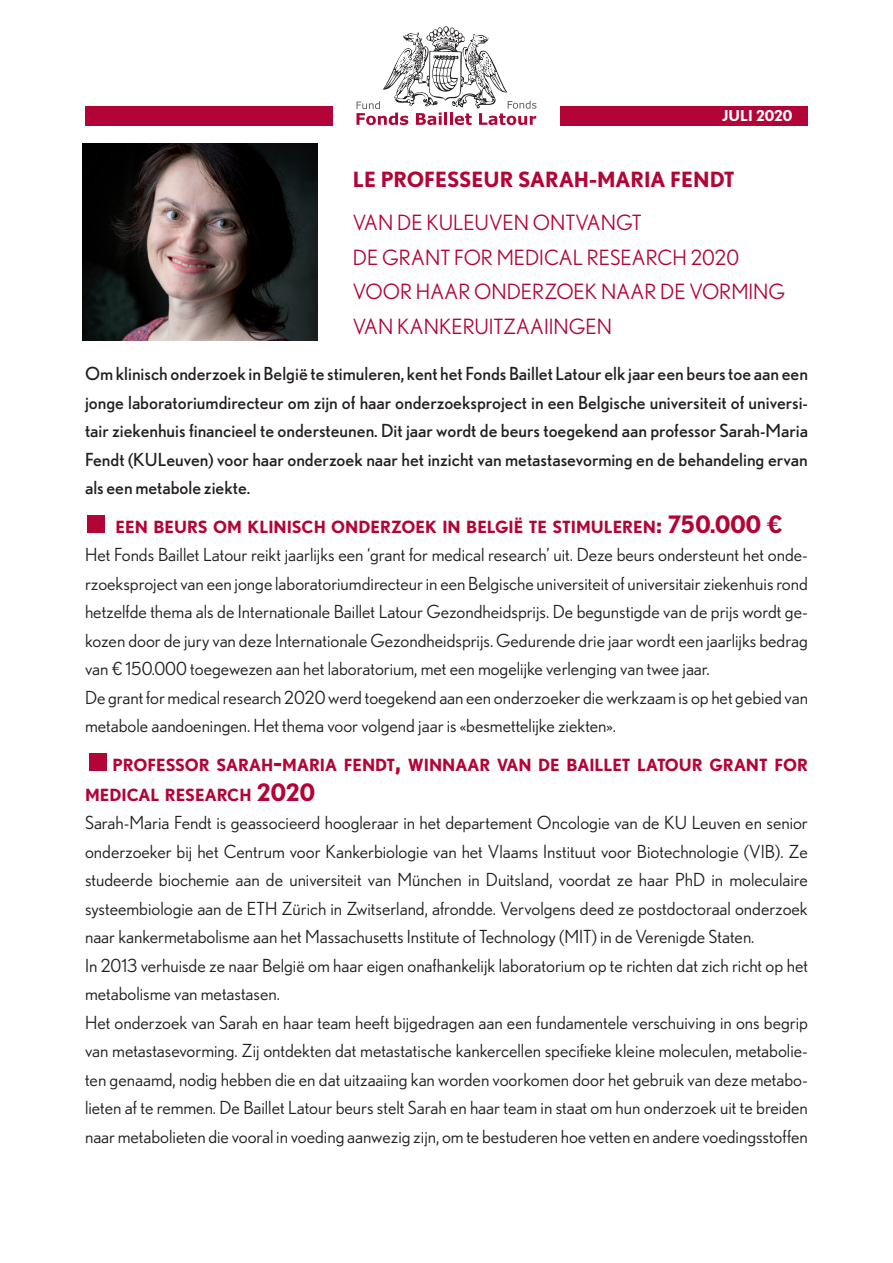
<style>
.page{position:relative;width:893px;height:1263px;background:#fff}
.page>*{position:absolute;margin:0;border:0;box-sizing:border-box;transform-origin:0 0}
.t1{font:21px/34.5px "Nobel";color:#b30437}
.t2{font:700 21px "Nobel";color:#b30437}
.t3{font:18px/28.5px "Nobel";color:#231f20}
.t4{font:18px/28.5px "Nobel";color:#231f20;text-align:justify}
.t5{font:700 16.8px/30px "Nobel";color:#b30437}
.t6{font:700 15px "Nobel";color:#fff}
.s1{font-size:24px}
</style>
<div class="page">
<div style="left:560px;top:106px;width:248px;height:20px;background:#b30437"></div>
<svg style="left:356px;top:26px;width:180px;height:99px"></svg>
<div style="left:85px;top:106px;width:248px;height:20px;background:#b30437"></div>
<img style="left:83px;top:143px;width:234px;height:197px">
<div style="left:88px;top:516px;width:17px;height:17px;background:#b30437"></div>
<div style="left:89px;top:754px;width:17px;height:17px;background:#b30437"></div>
<p class="t6" style="left:722px;top:106px;width:72px">JULI 2020</p>
<p class="t2" style="left:353px;top:167px;width:383px">LE PROFESSEUR SARAH-MARIA FENDT</p>
<p class="t1" style="left:353px;top:205px;width:434px">VAN DE KULEUVEN ONTVANGT<br>DE GRANT FOR MEDICAL RESEARCH 2020<br>VOOR HAAR ONDERZOEK NAAR DE VORMING<br>VAN KANKERUITZAAIINGEN</p>
<p class="t4" style="left:85px;top:359px;width:724px">Om klinisch onderzoek in België te stimuleren, kent het Fonds Baillet Latour elk jaar een beurs toe aan een jonge laboratoriumdirecteur om zijn of haar onderzoeksproject in een Belgische universiteit of universi&shy;tair ziekenhuis financieel te ondersteunen. Dit jaar wordt de beurs toegekend aan professor Sarah-Maria Fendt (KULeuven) voor haar onderzoek naar het inzicht van metastasevorming en de behandeling ervan als een metabole ziekte.</p>
<p class="t5" style="left:116px;top:511px;width:668px">EEN BEURS OM KLINISCH ONDERZOEK IN BELGIË TE STIMULEREN<span class="s1">: 750.000 €</span></p>
<p class="t3" style="left:85px;top:540px;width:724px">Het Fonds Baillet Latour reikt jaarlijks een ‘grant for medical research’ uit. Deze beurs ondersteunt het onde&shy;rzoeksproject van een jonge laboratoriumdirecteur in een Belgische universiteit of universitair ziekenhuis rond hetzelfde thema als de Internationale Baillet Latour Gezondheidsprijs. De begunstigde van de prijs wordt ge&shy;kozen door de jury van deze Internationale Gezondheidsprijs. Gedurende drie jaar wordt een jaarlijks bedrag van € 150.000 toegewezen aan het laboratorium, met een mogelijke verlenging van twee jaar.<br>De grant for medical research 2020 werd toegekend aan een onderzoeker die werkzaam is op het gebied van metabole aandoeningen. Het thema voor volgend jaar is «besmettelijke ziekten».</p>
<p class="t5" style="left:85px;top:749px;width:724px;text-indent:28px">PROFESSOR SARAH<span class="s1">-</span>MARIA FENDT<span class="s1">,</span> WINNAAR VAN DE BAILLET LATOUR GRANT FOR<br>MEDICAL RESEARCH <span class="s1">2020</span></p>
<p class="t3" style="left:85px;top:808px;width:724px">Sarah-Maria Fendt is geassocieerd hoogleraar in het departement Oncologie van de KU Leuven en senior onderzoeker bij het Centrum voor Kankerbiologie van het Vlaams Instituut voor Biotechnologie (VIB). Ze studeerde biochemie aan de universiteit van München in Duitsland, voordat ze haar PhD in moleculaire systeembiologie aan de ETH Zürich in Zwitserland, afrondde. Vervolgens deed ze postdoctoraal onderzoek naar kankermetabolisme aan het Massachusetts Institute of Technology (MIT) in de Verenigde Staten.<br>In 2013 verhuisde ze naar België om haar eigen onafhankelijk laboratorium op te richten dat zich richt op het metabolisme van metastasen.<br>Het onderzoek van Sarah en haar team heeft bijgedragen aan een fundamentele verschuiving in ons begrip van metastasevorming. Zij ontdekten dat metastatische kankercellen specifieke kleine moleculen, metabolie&shy;ten genaamd, nodig hebben die en dat uitzaaiing kan worden voorkomen door het gebruik van deze metabo&shy;lieten af te remmen. De Baillet Latour beurs stelt Sarah en haar team in staat om hun onderzoek uit te breiden naar metabolieten die vooral in voeding aanwezig zijn, om te bestuderen hoe vetten en andere voedingsstoffen</p>
</div>
